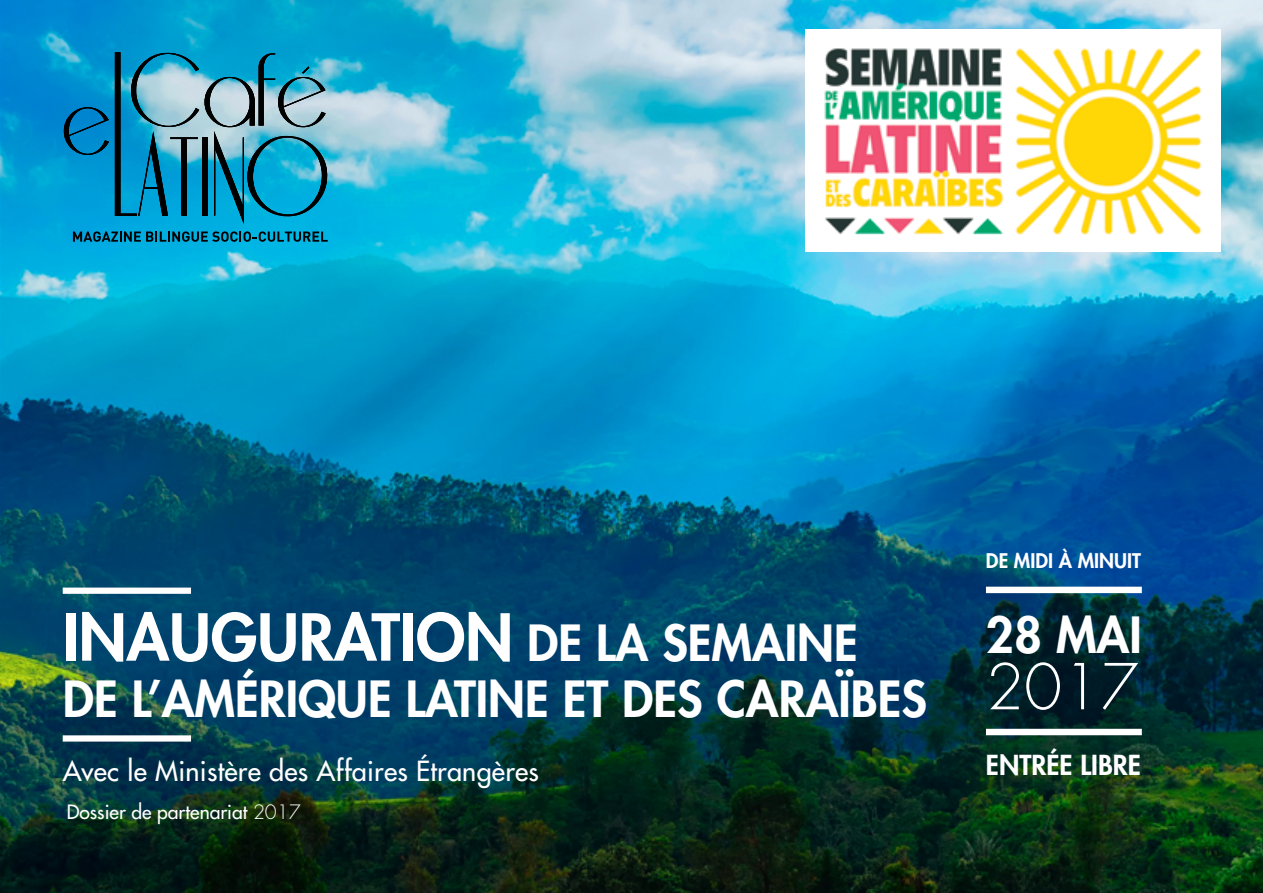
<style>
.page{position:relative;width:1263px;height:893px;background:#fff}
.page>*{position:absolute;margin:0;border:0;box-sizing:border-box;transform-origin:0 0}
.t1{font:800 63px "Futura Std";color:#fff}
.t2{font:300 61.5px "Futura Std";color:#fff}
.t3{font:800 48.45px "Futura Std";color:#fff}
.t4{font:500 27px "Futura Std";letter-spacing:.01em;color:#fff}
.t5{font:800 26.85px "Futura Std";color:#fff}
.t6{font:800 19.65px "Futura Std";color:#fff}
.t7{font:500 19.2px "Futura Std";color:#fff}
.s1{font-size:48.45px}
.s2{font-weight:300}
</style>
<div class="page">
<img style="left:0;top:0;width:1263px;height:893px">
<div style="left:63px;top:735px;width:128px;height:7px;background:#fff"></div>
<img style="left:806px;top:30px;width:414px;height:221px">
<div style="left:986px;top:587px;width:156px;height:6px;background:#fff"></div>
<div style="left:986px;top:729px;width:156px;height:6px;background:#fff"></div>
<svg style="left:64px;top:107px;width:45px;height:48px;background:#006da4"></svg>
<svg style="left:115px;top:52px;width:84px;height:164px;background:#348eac"></svg>
<div style="left:202px;top:137px;width:5px;height:78px;background:#000"></div>
<div style="left:202px;top:138px;width:5px;height:78px;background:#000"></div>
<svg style="left:73px;top:231px;width:255px;height:11px;background:#006784"></svg>
<svg style="left:205px;top:53px;width:122px;height:171px;background:#389ab5"></svg>
<div style="left:63px;top:588px;width:128px;height:6px;background:#fff"></div>
<h1 class="t1" style="left:63px;top:598px;width:796px">INAUGURATION <span class="s1">DE LA SEMAINE</span></h1>
<p class="t3" style="left:63px;top:669px;width:866px">DE L’AMÉRIQUE LATINE ET DES CARAÏBES</p>
<p class="t4" style="left:63px;top:754px;width:478px">Avec le Ministère des Affaires Étrangères</p>
<p class="t7" style="left:67px;top:800px;width:236px">Dossier de partenariat <span class="s2">2017</span></p>
<p class="t6" style="left:986px;top:548px;width:156px">DE MIDI À MINUIT</p>
<p class="t3" style="left:986px;top:604px;width:157px">28 MAI</p>
<p class="t2" style="left:986px;top:649px;width:154px">2017</p>
<p class="t5" style="left:986px;top:748px;width:156px">ENTRÉE LIBRE</p>
</div>
